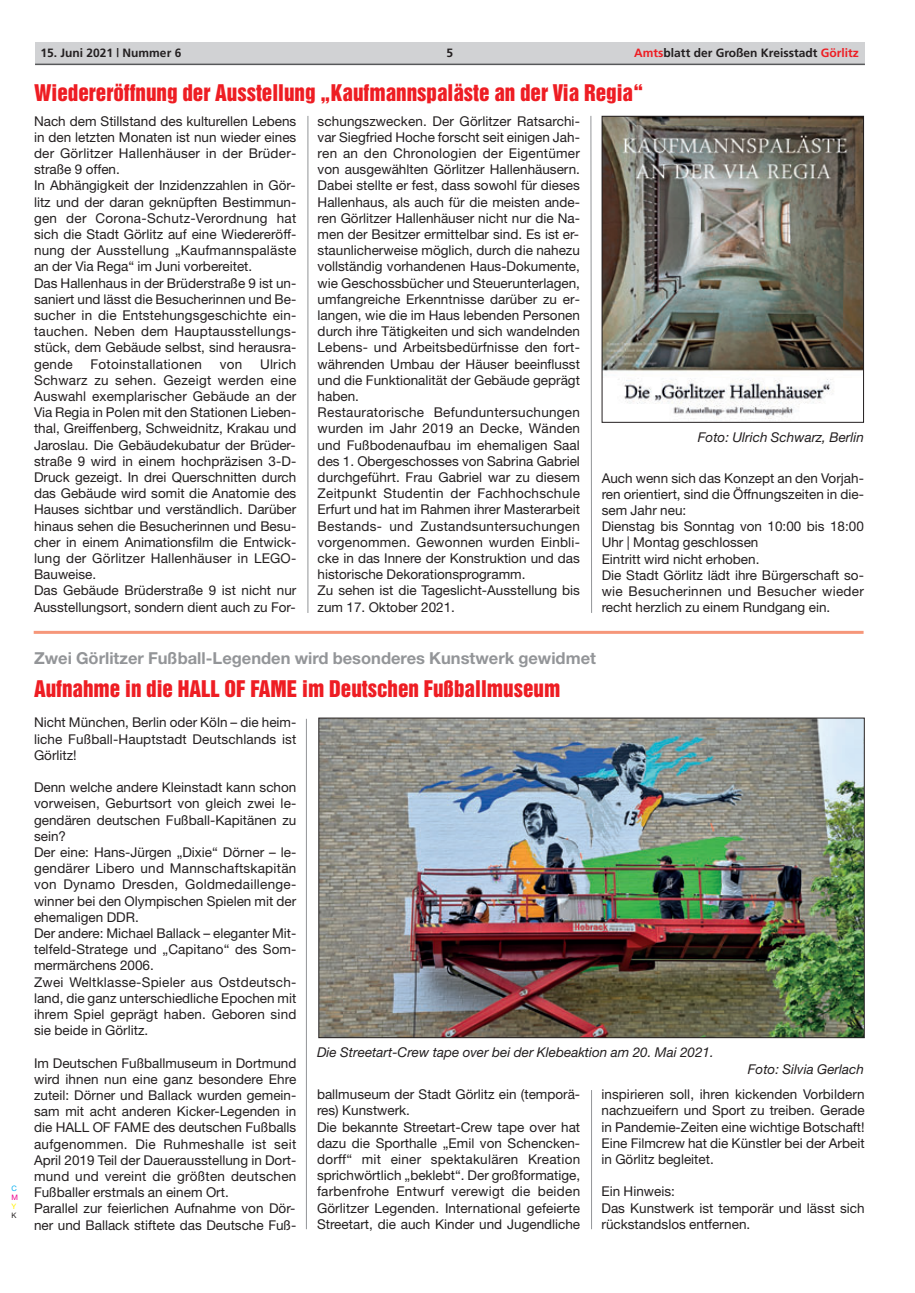
<style>
.page{position:relative;width:915px;height:1293px;background:#fff}
.page>*{position:absolute;margin:0;border:0;box-sizing:border-box;transform-origin:0 0}
.t1{font:21px "Helvetica Inserat";color:#ee1d23}
.t2{font:700 16.5px "Helvetica Neue";color:#939598}
.t3{font:13.5px/16.2px "Helvetica Neue";color:#231f20}
.t4{font:italic 13.5px "Helvetica Neue";color:#231f20}
.t5{font:13.5px "Helvetica Neue";letter-spacing:.02em;color:#231f20}
.t6{font:700 12px "Frutiger";color:#231f20}
.t7{font:7.5px "Helvetica Neue";color:#00aeef}
.t8{font:7.5px "Helvetica Neue";color:#ed028c}
.t9{font:7.5px "Helvetica Neue";color:#fff101}
.t10{font:7.5px "Helvetica Neue";color:#231f20}
.s1{color:#ee1d23}
</style>
<div class="page">
<div style="left:35px;top:43px;width:829px;height:21px;background:#d1d2d4"></div>
<hr style="left:35px;top:64px;width:829px;height:1px;background:#57585a">
<img style="left:603px;top:118px;width:258px;height:301px">
<div style="left:601px;top:116px;width:262px;height:307px;border:1px solid #231f20"></div>
<hr style="left:307px;top:116px;width:1px;height:497px;background:#939598">
<svg style="left:590px;top:116px;width:2px;height:497px"></svg>
<img style="left:320px;top:719px;width:542px;height:317px">
<hr style="left:34px;top:631px;width:829px;height:3px;background:#f6977a">
<hr style="left:306px;top:719px;width:1px;height:510px;background:#939598">
<hr style="left:591px;top:1090px;width:1px;height:139px;background:#939598">
<p class="t7" style="left:11px;top:1185px;width:7px">C</p>
<p class="t8" style="left:11px;top:1194px;width:8px">M</p>
<p class="t9" style="left:11px;top:1203px;width:6px">Y</p>
<p class="t10" style="left:11px;top:1212px;width:7px">K</p>
<p class="t6" style="left:40px;top:48px;width:142px">15. Juni 2021 | Nummer 6</p>
<p class="t6" style="left:446px;top:48px;width:8px">5</p>
<p class="t6" style="left:634px;top:48px;width:226px"><span class="s1">Amts</span>blatt der Großen Kreisstadt <span class="s1">Görlitz</span></p>
<h1 class="t1" style="left:34px;top:85px;width:611px">Wiedereröffnung der Ausstellung „Kaufmannspaläste an der Via Regia“</h1>
<p class="t3" style="left:34px;top:114px;width:264px">Nach dem Stillstand des kulturellen Lebens in den letzten Monaten ist nun wieder eines der Görlitzer Hallenhäuser in der Brüder&shy;straße 9 offen.<br>In Abhängigkeit der Inzidenzzahlen in Gör&shy;litz und der daran geknüpften Bestimmun&shy;gen der Corona-Schutz-Verordnung hat sich die Stadt Görlitz auf eine Wiedereröff&shy;nung der Ausstellung „Kaufmannspaläste an der Via Rega“ im Juni vorbereitet.<br>Das Hallenhaus in der Brüderstraße 9 ist un&shy;saniert und lässt die Besucherinnen und Be&shy;sucher in die Entstehungsgeschichte ein&shy;tauchen. Neben dem Hauptausstellungs&shy;stück, dem Gebäude selbst, sind herausra&shy;gende</p>
<p class="t3" style="left:34px;top:357px;width:264px;text-indent:226px">Ulrich Schwarz zu sehen. Gezeigt werden eine Auswahl exemplarischer Gebäude an der Via Regia in Polen mit den Stationen Lieben&shy;thal, Greiffenberg, Schweidnitz, Krakau und Jaroslau. Die Gebäudekubatur der Brüder&shy;straße 9 wird in einem hochpräzisen 3-D-Druck gezeigt. In drei Querschnitten durch das Gebäude wird somit die Anatomie des Hauses sichtbar und verständlich. Darüber hinaus sehen die Besucherinnen und Besu&shy;cher in einem Animationsfilm die Entwick&shy;lung der Görlitzer Hallenhäuser in LEGO-Bauweise.<br>Das Gebäude Brüderstraße 9 ist nicht nur Ausstellungsort, sondern dient auch zu For-</p>
<p class="t5" style="left:91px;top:359px;width:113px">Fotoinstallationen</p>
<p class="t3" style="left:220px;top:357px;width:24px">von</p>
<p class="t3" style="left:317px;top:114px;width:264px">schungszwecken. Der Görlitzer Ratsarchi&shy;var Siegfried Hoche forscht seit einigen Jah&shy;ren an den Chronologien der Eigentümer von ausgewählten Görlitzer Hallenhäusern.<br>Dabei stellte er fest, dass sowohl für dieses Hallenhaus, als auch für die meisten ande&shy;ren Görlitzer Hallenhäuser nicht nur die Na&shy;men der Besitzer ermittelbar sind. Es ist er&shy;staunlicherweise möglich, durch die nahezu vollständig vorhandenen Haus-Dokumente, wie Geschossbücher und Steuerunterlagen, umfangreiche Erkenntnisse darüber zu er&shy;langen, wie die im Haus lebenden Personen durch ihre Tätigkeiten und sich wandelnden Lebens- und Arbeitsbedürfnisse den fort&shy;währenden Umbau der Häuser beeinflusst und die Funktionalität der Gebäude geprägt haben.<br>Restauratorische Befunduntersuchungen wurden im Jahr 2019 an Decke, Wänden und Fußbodenaufbau im ehemaligen Saal des 1. Obergeschosses von Sabrina Gabriel durchgeführt. Frau Gabriel war zu diesem Zeitpunkt Studentin der Fachhochschule Erfurt und hat im Rahmen ihrer Masterarbeit Bestands- und Zustandsuntersuchungen vorgenommen. Gewonnen wurden Einbli&shy;cke in das Innere der Konstruktion und das historische Dekorationsprogramm.<br>Zu sehen ist die Tageslicht-Ausstellung bis zum 17. Oktober 2021.</p>
<p class="t4" style="left:697px;top:432px;width:167px">Foto: Ulrich Schwarz, Berlin</p>
<p class="t3" style="left:601px;top:471px;width:264px">Auch wenn sich das Konzept an den Vorjah&shy;ren orientiert, sind die Öffnungszeiten in die&shy;sem Jahr neu:<br>Dienstag bis Sonntag von 10:00 bis 18:00<br>Uhr | Montag geschlossen<br>Eintritt wird nicht erhoben.<br>Die Stadt Görlitz lädt ihre Bürgerschaft so&shy;wie Besucherinnen und Besucher wieder recht herzlich zu einem Rundgang ein.</p>
<p class="t2" style="left:34px;top:652px;width:563px">Zwei Görlitzer Fußball-Legenden wird besonderes Kunstwerk gewidmet</p>
<h1 class="t1" style="left:34px;top:680px;width:527px">Aufnahme in die HALL OF FAME im Deutschen Fußballmuseum</h1>
<p class="t3" style="left:34px;top:716px;width:264px;text-align:justify">Nicht München, Berlin oder Köln – die heim&shy;liche Fußball-Hauptstadt Deutschlands ist Görlitz!</p>
<p class="t3" style="left:34px;top:780px;width:264px">Denn welche andere Kleinstadt kann schon vorweisen, Geburtsort von gleich zwei le&shy;gendären deutschen Fußball-Kapitänen zu sein?<br>Der eine: Hans-Jürgen „Dixie“ Dörner – le&shy;gendärer Libero und Mannschaftskapitän von Dynamo Dresden, Goldmedaillenge&shy;winner bei den Olympischen Spielen mit der ehemaligen DDR.<br>Der andere: Michael Ballack – eleganter Mit&shy;telfeld-Stratege und „Capitano“ des Som&shy;mermärchens 2006.<br>Zwei Weltklasse-Spieler aus Ostdeutsch&shy;land, die ganz unterschiedliche Epochen mit ihrem Spiel geprägt haben. Geboren sind sie beide in Görlitz.</p>
<p class="t3" style="left:34px;top:1056px;width:264px">Im Deutschen Fußballmuseum in Dortmund wird ihnen nun eine ganz besondere Ehre zuteil: Dörner und Ballack wurden gemein&shy;sam mit acht anderen Kicker-Legenden in die HALL OF FAME des deutschen Fußballs aufgenommen. Die Ruhmeshalle ist seit April 2019 Teil der Dauerausstellung in Dort&shy;mund und vereint die größten deutschen Fußballer erstmals an einem Ort.<br>Parallel zur feierlichen Aufnahme von Dör&shy;ner und Ballack stiftete das Deutsche Fuß-</p>
<p class="t4" style="left:317px;top:1047px;width:398px">Die Streetart-Crew tape over bei der Klebeaktion am 20. Mai 2021.</p>
<p class="t4" style="left:747px;top:1064px;width:117px">Foto: Silvia Gerlach</p>
<p class="t3" style="left:317px;top:1087px;width:264px">ballmuseum der Stadt Görlitz ein (temporä&shy;res) Kunstwerk.<br>Die bekannte Streetart-Crew tape over hat dazu die Sporthalle „Emil von Schencken&shy;dorff“ mit einer spektakulären Kreation sprichwörtlich „beklebt“. Der großformatige, farbenfrohe Entwurf verewigt die beiden Görlitzer Legenden. International gefeierte Streetart, die auch Kinder und Jugendliche</p>
<p class="t3" style="left:601px;top:1087px;width:264px;text-align:justify">inspirieren soll, ihren kickenden Vorbildern nachzueifern und Sport zu treiben. Gerade in Pandemie-Zeiten eine wichtige Botschaft!<br>Eine Filmcrew hat die Künstler bei der Arbeit in Görlitz begleitet.</p>
<p class="t3" style="left:601px;top:1184px;width:264px">Ein Hinweis:<br>Das Kunstwerk ist temporär und lässt sich rückstandslos entfernen.</p>
</div>
